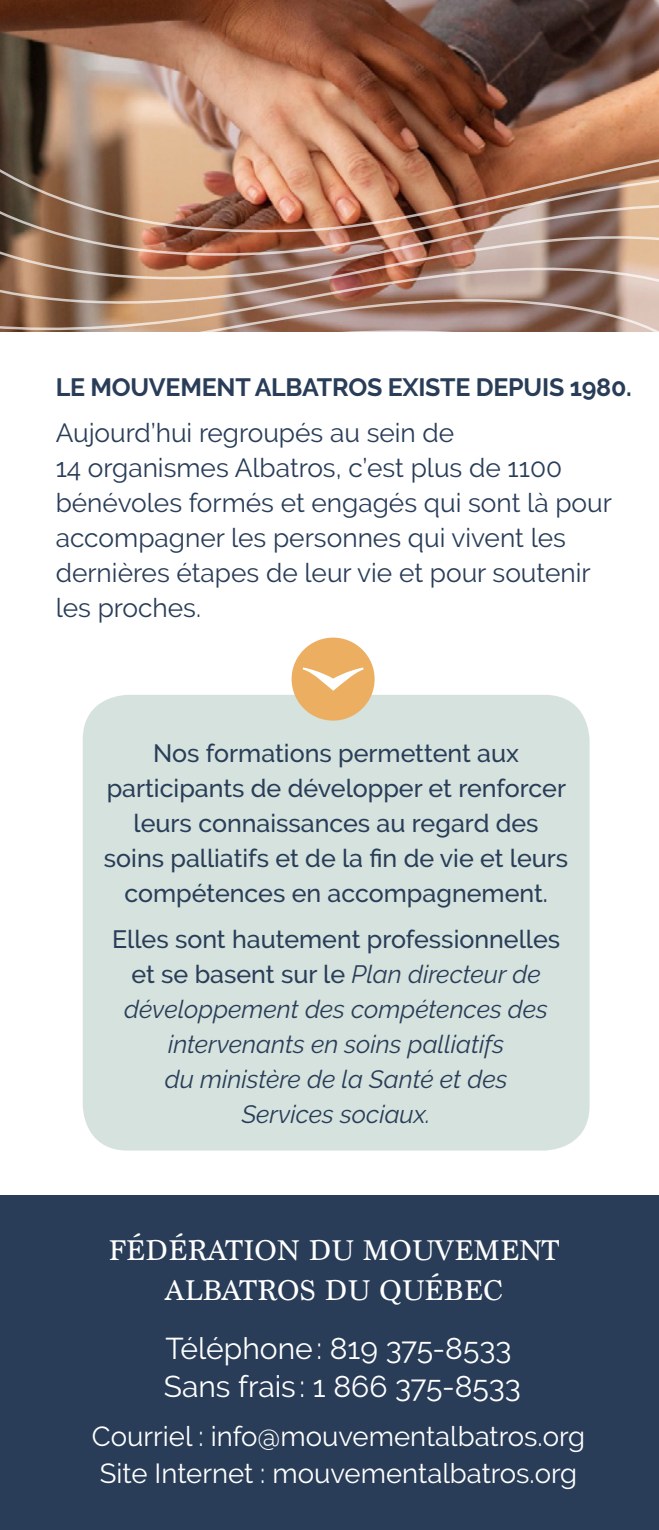
<style>
.page{position:relative;width:659px;height:1530px;background:#fff}
.page>*{position:absolute;margin:0;border:0;box-sizing:border-box;transform-origin:0 0}
.t1{font:30px/37.5px "Raleway";color:#fff}
.t2{font:30px/40px "Marion";color:#fff;text-align:center}
.t3{font:27.5px/37.5px "Raleway";color:#fff}
.t4{font:26.25px/35px "Raleway";color:#293d58}
.t5{font:italic 25px/35px "Raleway";color:#293d58;text-align:center}
.t6{font:500 25px/35px "Raleway";color:#293d58;text-align:center}
.t7{font:700 25px "Raleway";letter-spacing:-.01em;color:#293d58}
.s1{font-weight:500;font-style:normal}
</style>
<div class="page">
<div style="left:83px;top:695px;width:506px;height:456px;background:#d5e2dd;border-radius:45px"></div>
<div style="left:0;top:1195px;width:659px;height:335px;background:#293d58"></div>
<img style="left:0;top:0;width:659px;height:53px">
<img style="left:0;top:53px;width:659px;height:279px">
<div style="left:291px;top:638px;width:84px;height:83px;background:#ecaf61;border-radius:50%"></div>
<svg style="left:302px;top:667px;width:62px;height:24px"></svg>
<p class="t7" style="left:56px;top:373px;width:578px">LE MOUVEMENT ALBATROS EXISTE DEPUIS 1980.</p>
<p class="t4" style="left:56px;top:416px;width:558px">Aujourd’hui regroupés au sein de<br>14 organismes Albatros, c’est plus de 1100 bénévoles formés et engagés qui sont là pour accompagner les personnes qui vivent les dernières étapes de leur vie et pour soutenir les proches.</p>
<p class="t6" style="left:104px;top:736px;width:466px">Nos formations permettent aux participants de développer et renforcer leurs connaissances au regard des soins palliatifs et de la fin de vie et leurs compétences en accompagnement.</p>
<p class="t5" style="left:112px;top:922px;width:449px"><span class="s1">Elles sont hautement professionnelles et se basent sur le</span> Plan directeur de développement des compétences des intervenants en soins palliatifs<br>du ministère de la Santé et des<br>Services sociaux.</p>
<p class="t2" style="left:108px;top:1230px;width:452px">FÉDÉRATION DU MOUVEMENT<br>ALBATROS DU QUÉBEC</p>
<p class="t1" style="left:164px;top:1330px;width:358px">Téléphone: 819 375-8533<br>Sans frais : 1 866 375-8533</p>
<p class="t3" style="left:92px;top:1417px;width:494px">Courriel : info@mouvementalbatros.org<br>Site Internet : mouvementalbatros.org</p>
</div>
